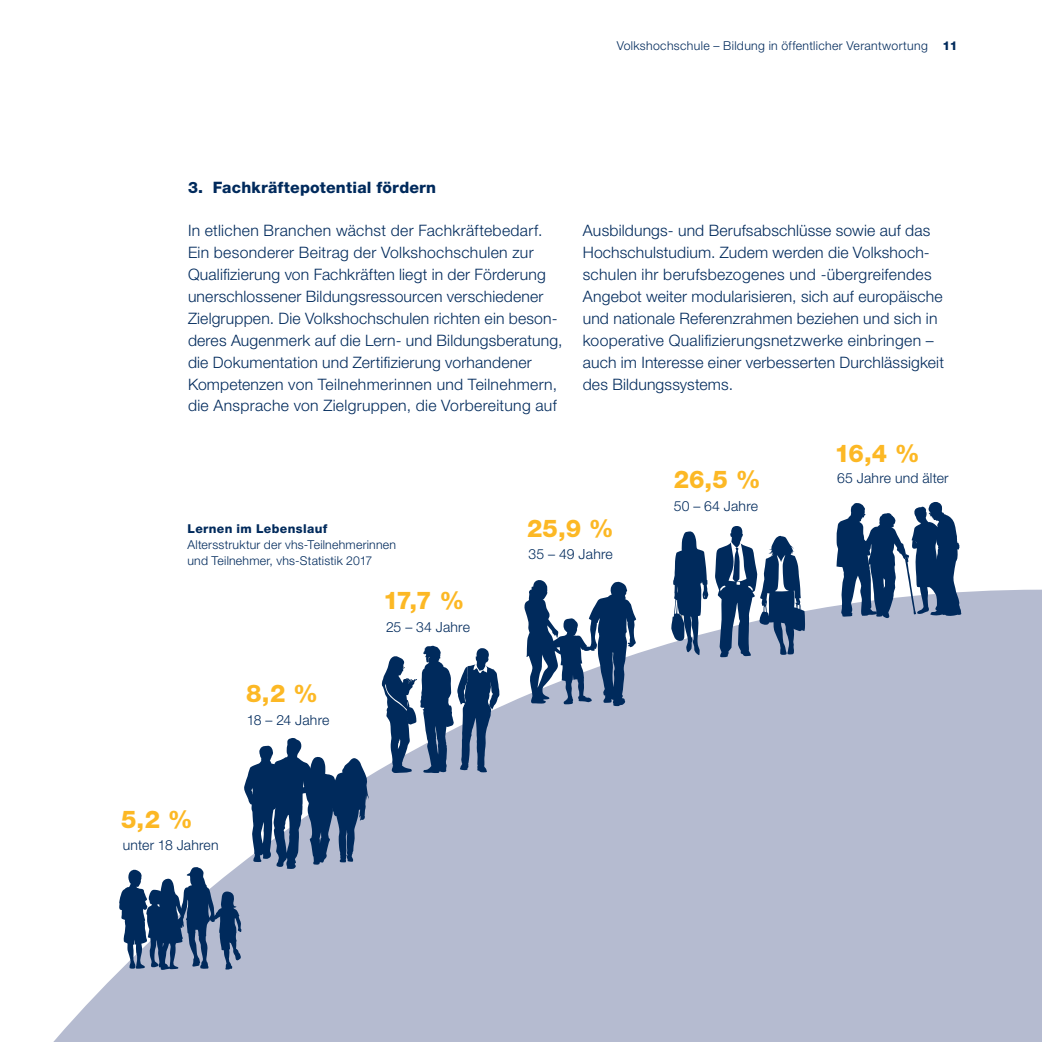
<style>
.page{position:relative;width:1042px;height:1042px;background:#fff}
.page>*{position:absolute;margin:0;border:0;box-sizing:border-box;transform-origin:0 0}
.t1{font:800 24.5px "Helvetica Neue LT Std";letter-spacing:-.025em;color:#fcb825}
.t2{font:300 15.75px/21.9px "Helvetica Neue LT Std";letter-spacing:.01em;color:#002a5c}
.t3{font:800 15.75px "Helvetica Neue LT Std";letter-spacing:.015em;color:#002a5c}
.t4{font:300 14px "Helvetica Neue LT Std";letter-spacing:.015em;color:#002a5c}
.t5{font:300 12.25px/15.8px "Helvetica Neue LT Std";letter-spacing:.025em;color:#002a5c}
.t6{font:800 12.25px "Helvetica Neue LT Std";letter-spacing:.03em;color:#002a5c}
.s1{font-weight:800}
</style>
<div class="page">
<svg style="left:53px;top:590px;width:989px;height:452px;fill:#b5bbd0"></svg>
<svg style="left:836px;top:502px;width:125px;height:116px"></svg>
<svg style="left:119px;top:738px;width:250px;height:232px"></svg>
<svg style="left:671px;top:531px;width:37px;height:124px"></svg>
<svg style="left:715px;top:526px;width:90px;height:131px"></svg>
<svg style="left:382px;top:645px;width:117px;height:128px"></svg>
<svg style="left:524px;top:580px;width:112px;height:126px"></svg>
<p class="t5" style="left:617px;top:37px;width:342px">Volkshochschule – Bildung in öffentlicher Verantwortung <span class="s1">11</span></p>
<p class="t3" style="left:188px;top:178px;width:250px">3. Fachkräftepotential fördern</p>
<p class="t2" style="left:188px;top:219px;width:376px">In etlichen Branchen wächst der Fachkräftebedarf.<br>Ein besonderer Beitrag der Volkshochschulen zur Qualifizierung von Fachkräften liegt in der Förderung unerschlossener Bildungsressourcen verschiedener Zielgruppen. Die Volkshochschulen richten ein beson&shy;deres Augenmerk auf die Lern- und Bildungsberatung, die Dokumentation und Zertifizierung vorhandener Kompetenzen von Teilnehmerinnen und Teilnehmern, die Ansprache von Zielgruppen, die Vorbereitung auf</p>
<p class="t2" style="left:583px;top:219px;width:363px">Ausbildungs- und Berufsabschlüsse sowie auf das Hochschulstudium. Zudem werden die Volkshoch&shy;schulen ihr berufsbezogenes und -übergreifendes Angebot weiter modularisieren, sich auf europäische und nationale Referenzrahmen beziehen und sich in kooperative Qualifizierungsnetzwerke einbringen – auch im Interesse einer verbesserten Durchlässigkeit des Bildungssystems.</p>
<h1 class="t1" style="left:834px;top:439px;width:87px">16,4 %</h1>
<h1 class="t1" style="left:674px;top:465px;width:88px">26,5 %</h1>
<p class="t4" style="left:837px;top:469px;width:113px">65 Jahre und älter</p>
<p class="t6" style="left:187px;top:521px;width:141px">Lernen im Lebenslauf</p>
<p class="t5" style="left:187px;top:536px;width:210px">Altersstruktur der vhs-Teilnehmerinnen und Teilnehmer, vhs-Statistik 2017</p>
<h1 class="t1" style="left:383px;top:585px;width:83px">17,7 %</h1>
<h1 class="t1" style="left:246px;top:678px;width:73px">8,2 %</h1>
<p class="t4" style="left:247px;top:711px;width:84px">18 – 24 Jahre</p>
<h1 class="t1" style="left:121px;top:805px;width:73px">5,2 %</h1>
<p class="t4" style="left:123px;top:836px;width:97px">unter 18 Jahren</p>
<p class="t4" style="left:386px;top:618px;width:85px">25 – 34 Jahre</p>
<h1 class="t1" style="left:527px;top:514px;width:88px">25,9 %</h1>
<p class="t4" style="left:529px;top:545px;width:86px">35 – 49 Jahre</p>
<p class="t4" style="left:674px;top:497px;width:86px">50 – 64 Jahre</p>
</div>
